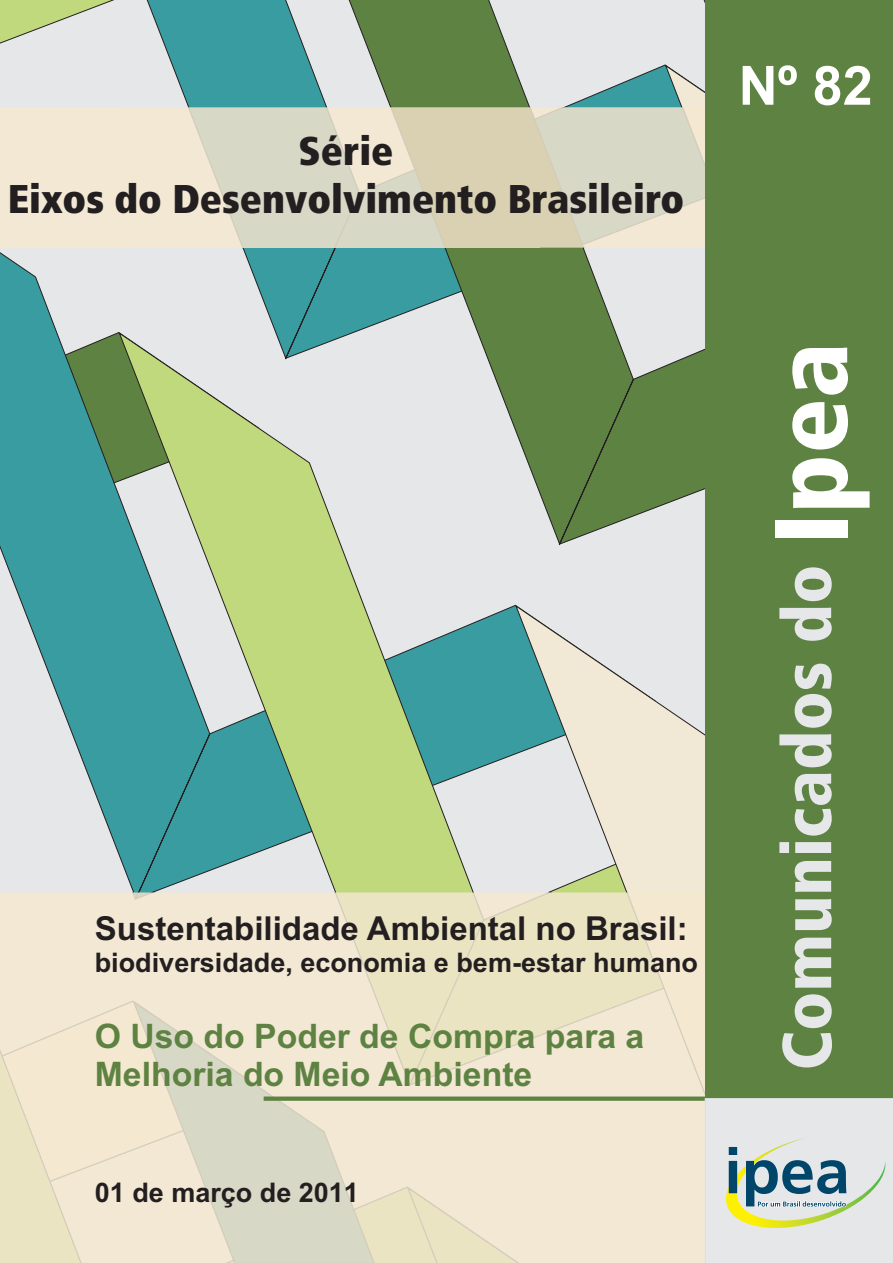
<style>
.page{position:relative;width:893px;height:1263px;background:#fff}
.page>*{position:absolute;margin:0;border:0;box-sizing:border-box;transform-origin:0 0}
.t1{font:900 condensed 69px "Frutiger";color:#e6e7e9}
.t2{font:700 54.15px "Arial";color:#fff}
.t3{font:900 condensed 40.05px/48.4px "Frutiger";color:#231f20;text-align:center}
.t4{font:700 33.75px/37.7px "Arial";color:#5d8242}
.t5{font:700 33px "Arial";color:#231f20}
.t6{font:700 27px "Arial";color:#231f20}
.s1{font-size:103.65px;color:#fff}
</style>
<div class="page">
<img style="left:0;top:0;width:705px;height:1263px">
<div style="left:264px;top:1096px;width:441px;height:5px;background:#5d8242"></div>
<div style="left:705px;top:0;width:188px;height:1263px;background:#5d8242"></div>
<svg style="left:406px;top:1098px;width:487px;height:165px;background:#e3e0d1"></svg>
<h3 class="t3" style="left:8px;top:131px;width:678px">Série<br>Eixos do Desenvolvimento Brasileiro</h3>
<h2 class="t2" style="left:739px;top:65px;width:136px">Nº 82</h2>
<p class="t5" style="left:95px;top:916px;width:594px">Sustentabilidade Ambiental no Brasil:</p>
<p class="t6" style="left:95px;top:952px;width:605px">biodiversidade, economia e bem-estar humano</p>
<p class="t4" style="left:95px;top:1020px;width:551px">O Uso do Poder de Compra para a<br>Melhoria do Meio Ambiente</p>
<p class="t6" style="left:95px;top:1182px;width:266px">01 de março de 2011</p>
<h1 class="t1" style="left:779px;top:1071px;width:730px;rotate:-90deg">Comunicados do <span class="s1">Ipea</span></h1>
</div>
